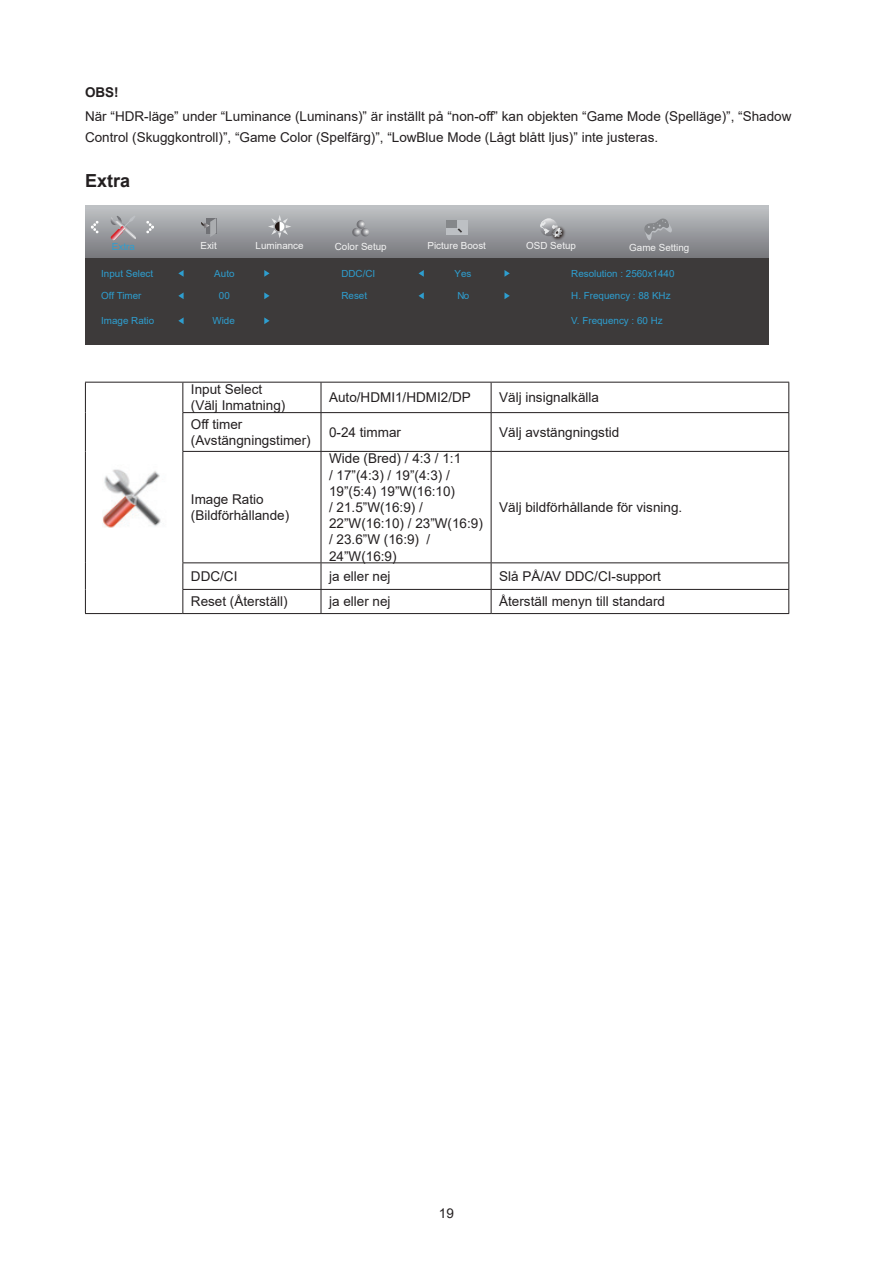
<style>
.page{position:relative;width:893px;height:1263px;background:#fff}
.page>*{position:absolute;margin:0;border:0;box-sizing:border-box;transform-origin:0 0}
.t1{font:700 18px "Arial";color:#231f20}
.t2{font:13.5px/16.2px "Arial";color:#231f20}
.t3{font:700 13.5px "Arial";color:#231f20}
.t4{font:9.75px "Arial";color:#2e9ecf}
.t5{font:9.75px "Arial";color:#f3f3f3}
</style>
<div class="page">
<svg style="left:85px;top:206px;width:683px;height:52px;background:#9a9b9f"></svg>
<div style="left:85px;top:258px;width:683px;height:87px;background:#3d3a3a"></div>
<div style="left:446px;top:220px;width:21px;height:15px;background:#bdc0c4"></div>
<div style="left:446px;top:220px;width:11px;height:8px;background:#85878a"></div>
<svg style="left:457px;top:228px;width:5px;height:5px"></svg>
<img style="left:549px;top:224px;width:18px;height:18px">
<svg style="left:540px;top:218px;width:23px;height:19px"></svg>
<svg style="left:201px;top:218px;width:15px;height:19px"></svg>
<svg style="left:268px;top:215px;width:23px;height:23px"></svg>
<svg style="left:352px;top:220px;width:17px;height:16px"></svg>
<svg style="left:178px;top:317px;width:6px;height:7px"></svg>
<svg style="left:264px;top:317px;width:6px;height:7px"></svg>
<svg style="left:178px;top:270px;width:6px;height:7px"></svg>
<svg style="left:264px;top:270px;width:6px;height:7px"></svg>
<svg style="left:178px;top:292px;width:6px;height:7px"></svg>
<svg style="left:264px;top:292px;width:6px;height:7px"></svg>
<svg style="left:419px;top:270px;width:5px;height:7px"></svg>
<svg style="left:504px;top:270px;width:6px;height:7px"></svg>
<svg style="left:419px;top:292px;width:5px;height:7px"></svg>
<svg style="left:504px;top:292px;width:6px;height:7px"></svg>
<svg style="left:91px;top:221px;width:8px;height:12px"></svg>
<svg style="left:146px;top:221px;width:8px;height:12px"></svg>
<svg style="left:110px;top:215px;width:28px;height:25px"></svg>
<svg style="left:644px;top:218px;width:28px;height:22px"></svg>
<hr style="left:85px;top:382px;width:98px;height:1px;background:#231f20">
<hr style="left:85px;top:382px;width:1px;height:31px;background:#231f20">
<hr style="left:183px;top:382px;width:138px;height:1px;background:#231f20">
<hr style="left:182px;top:382px;width:1px;height:30px;background:#231f20">
<hr style="left:321px;top:382px;width:170px;height:1px;background:#231f20">
<hr style="left:321px;top:382px;width:1px;height:30px;background:#231f20">
<hr style="left:491px;top:382px;width:298px;height:1px;background:#231f20">
<hr style="left:491px;top:382px;width:1px;height:30px;background:#231f20">
<hr style="left:788px;top:382px;width:1px;height:30px;background:#231f20">
<hr style="left:85px;top:413px;width:1px;height:38px;background:#231f20">
<hr style="left:182px;top:412px;width:139px;height:1px;background:#231f20">
<hr style="left:182px;top:413px;width:1px;height:38px;background:#231f20">
<hr style="left:321px;top:412px;width:170px;height:1px;background:#231f20">
<hr style="left:321px;top:413px;width:1px;height:38px;background:#231f20">
<hr style="left:491px;top:412px;width:298px;height:1px;background:#231f20">
<hr style="left:491px;top:413px;width:1px;height:38px;background:#231f20">
<hr style="left:788px;top:413px;width:1px;height:38px;background:#231f20">
<hr style="left:85px;top:451px;width:1px;height:112px;background:#231f20">
<hr style="left:182px;top:451px;width:139px;height:1px;background:#231f20">
<hr style="left:182px;top:452px;width:1px;height:110px;background:#231f20">
<hr style="left:321px;top:451px;width:170px;height:1px;background:#231f20">
<hr style="left:321px;top:452px;width:1px;height:110px;background:#231f20">
<hr style="left:491px;top:451px;width:298px;height:1px;background:#231f20">
<hr style="left:491px;top:452px;width:1px;height:110px;background:#231f20">
<hr style="left:788px;top:452px;width:1px;height:110px;background:#231f20">
<hr style="left:182px;top:562px;width:139px;height:1px;background:#231f20">
<hr style="left:321px;top:562px;width:170px;height:1px;background:#231f20">
<hr style="left:491px;top:562px;width:298px;height:1px;background:#231f20">
<svg style="left:85px;top:563px;width:1px;height:50px"></svg>
<hr style="left:182px;top:589px;width:139px;height:1px;background:#231f20">
<svg style="left:182px;top:563px;width:1px;height:50px"></svg>
<hr style="left:321px;top:589px;width:170px;height:1px;background:#231f20">
<svg style="left:321px;top:563px;width:1px;height:50px"></svg>
<hr style="left:491px;top:589px;width:298px;height:1px;background:#231f20">
<svg style="left:491px;top:563px;width:1px;height:50px"></svg>
<svg style="left:788px;top:563px;width:1px;height:50px"></svg>
<hr style="left:85px;top:613px;width:98px;height:1px;background:#231f20">
<hr style="left:183px;top:613px;width:138px;height:1px;background:#231f20">
<hr style="left:321px;top:613px;width:170px;height:1px;background:#231f20">
<hr style="left:491px;top:613px;width:298px;height:1px;background:#231f20">
<img style="left:102px;top:469px;width:59px;height:59px">
<p class="t3" style="left:85px;top:82px;width:35px">OBS!</p>
<p class="t2" style="left:85px;top:106px;width:708px;line-height:20.2px">När “HDR-läge” under “Luminance (Luminans)” är inställt på “non-off” kan objekten “Game Mode (Spelläge)”, “Shadow<br>Control (Skuggkontroll)”, “Game Color (Spelfärg)”, “LowBlue Mode (Lågt blått ljus)” inte justeras.</p>
<h1 class="t1" style="left:85px;top:168px;width:47px">Extra</h1>
<p class="t5" style="left:200px;top:239px;width:18px">Exit</p>
<p class="t5" style="left:256px;top:239px;width:50px">Luminance</p>
<p class="t5" style="left:335px;top:240px;width:53px">Color Setup</p>
<p class="t5" style="left:428px;top:239px;width:60px">Picture Boost</p>
<p class="t5" style="left:526px;top:239px;width:51px">OSD Setup</p>
<p class="t4" style="left:112px;top:239px;width:24px">Extra</p>
<p class="t5" style="left:629px;top:240px;width:62px">Game Setting</p>
<p class="t4" style="left:101px;top:267px;width:53px">Input Select</p>
<p class="t4" style="left:214px;top:267px;width:22px">Auto</p>
<p class="t4" style="left:101px;top:289px;width:42px">Off Timer</p>
<p class="t4" style="left:219px;top:289px;width:12px">00</p>
<p class="t4" style="left:101px;top:314px;width:54px">Image Ratio</p>
<p class="t4" style="left:212px;top:314px;width:24px">Wide</p>
<p class="t4" style="left:341px;top:267px;width:35px">DDC/CI</p>
<p class="t4" style="left:455px;top:267px;width:18px">Yes</p>
<p class="t4" style="left:341px;top:289px;width:27px">Reset</p>
<p class="t4" style="left:458px;top:289px;width:13px">No</p>
<p class="t4" style="left:571px;top:267px;width:105px">Resolution : 2560x1440</p>
<p class="t4" style="left:571px;top:289px;width:101px">H. Frequency : 88 KHz</p>
<p class="t4" style="left:571px;top:314px;width:93px">V. Frequency : 60 Hz</p>
<p class="t2" style="left:191px;top:381px;width:96px">Input Select (Välj Inmatning)</p>
<p class="t2" style="left:329px;top:389px;width:143px">Auto/HDMI1/HDMI2/DP</p>
<p class="t2" style="left:499px;top:389px;width:101px">Välj insignalkälla</p>
<p class="t2" style="left:191px;top:416px;width:121px">Off timer (Avstängningstimer)</p>
<p class="t2" style="left:329px;top:424px;width:74px">0-24 timmar</p>
<p class="t2" style="left:499px;top:424px;width:122px">Välj avstängningstid</p>
<p class="t2" style="left:191px;top:491px;width:100px">Image Ratio (Bildförhållande)</p>
<p class="t2" style="left:329px;top:450px;width:155px">Wide (Bred) / 4:3 / 1:1<br>/ 17”(4:3) / 19”(4:3) /<br>19”(5:4) 19”W(16:10)<br>/ 21.5”W(16:9) /<br>22”W(16:10) / 23”W(16:9) / 23.6”W (16:9) /<br>24”W(16:9)</p>
<p class="t2" style="left:499px;top:499px;width:185px">Välj bildförhållande för visning.</p>
<p class="t2" style="left:191px;top:568px;width:48px">DDC/CI</p>
<p class="t2" style="left:329px;top:568px;width:63px">ja eller nej</p>
<p class="t2" style="left:499px;top:568px;width:163px">Slå PÅ/AV DDC/CI-support</p>
<p class="t2" style="left:191px;top:593px;width:98px">Reset (Återställ)</p>
<p class="t2" style="left:329px;top:593px;width:63px">ja eller nej</p>
<p class="t2" style="left:499px;top:593px;width:167px">Återställ menyn till standard</p>
<p class="t2" style="left:439px;top:1205px;width:17px">19</p>
</div>
